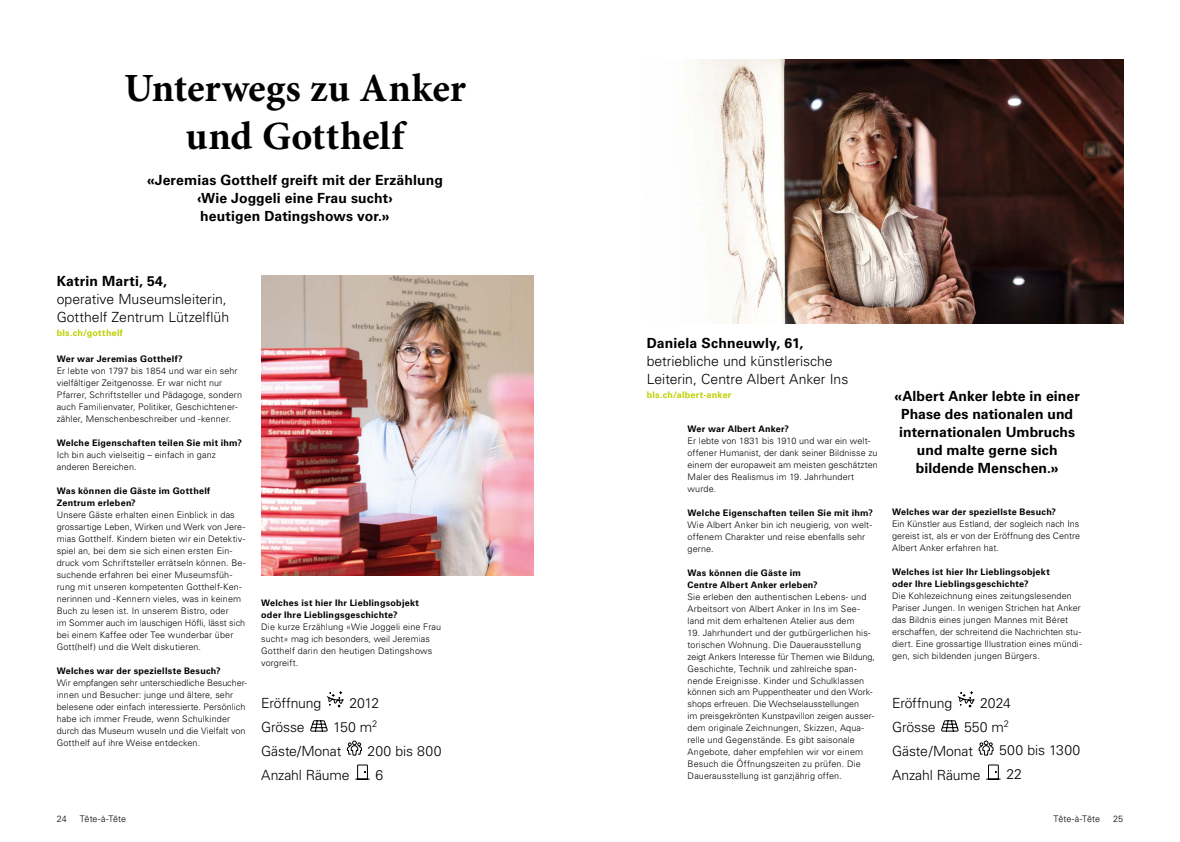
<style>
.page{position:relative;width:1180px;height:842px;background:#fff}
.page>*{position:absolute;margin:0;border:0;box-sizing:border-box;transform-origin:0 0}
.t1{font:700 40px/48px "Minion Pro";color:#000;text-align:center}
.t2{font:700 14px/18px "Univers LT Std";letter-spacing:.005em;color:#000;text-align:center}
.t3{font:300 14px/18px "Univers LT Std";letter-spacing:-.005em;color:#000}
.t4{font:300 14px "Univers LT Std";letter-spacing:.02em;color:#000}
.t5{font:300 14px "Univers LT Std";letter-spacing:.015em;color:#000}
.t6{font:300 9px/12px "Univers LT Std";letter-spacing:.01em;color:#000}
.t7{font:700 9px/12px "Univers LT Std";letter-spacing:.03em;color:#000}
.t8{font:700 9px "Univers LT Std";letter-spacing:.03em;color:#bed000}
</style>
<div class="page">
<img style="left:261px;top:276px;width:272px;height:300px">
<img style="left:697px;top:60px;width:426px;height:264px">
<svg style="left:957px;top:691px;width:18px;height:17px"></svg>
<svg style="left:941px;top:720px;width:17px;height:12px"></svg>
<svg style="left:978px;top:740px;width:16px;height:16px"></svg>
<svg style="left:986px;top:764px;width:15px;height:16px"></svg>
<svg style="left:327px;top:691px;width:17px;height:17px"></svg>
<svg style="left:310px;top:720px;width:17px;height:12px"></svg>
<svg style="left:346px;top:740px;width:16px;height:16px"></svg>
<svg style="left:355px;top:764px;width:15px;height:16px"></svg>
<h1 class="t1" style="left:124px;top:63px;width:343px">Unterwegs zu Anker und Gotthelf</h1>
<h2 class="t2" style="left:147px;top:171px;width:297px">«Jeremias Gotthelf greift mit der Erzählung ‹Wie Joggeli eine Frau sucht›<br>heutigen Datingshows vor.»</h2>
<h2 class="t2" style="left:57px;top:272px;width:112px">Katrin Marti, 54,</h2>
<h2 class="t3" style="left:57px;top:290px;width:174px">operative Museumsleiterin,<br>Gotthelf Zentrum Lützelflüh</h2>
<p class="t8" style="left:57px;top:328px;width:68px">bls.ch/gotthelf</p>
<p class="t7" style="left:57px;top:353px;width:127px">Wer war Jeremias Gotthelf?</p>
<p class="t6" style="left:57px;top:365px;width:187px">Er lebte von 1797 bis 1854 und war ein sehr vielfältiger Zeitgenosse. Er war nicht nur Pfarrer, Schriftsteller und Pädagoge, sondern auch Familienvater, Politiker, Geschichtener&shy;zähler, Menschenbeschreiber und -kenner.</p>
<p class="t7" style="left:57px;top:437px;width:187px">Welche Eigenschaften teilen Sie mit ihm?</p>
<p class="t6" style="left:57px;top:449px;width:160px">Ich bin auch vielseitig – einfach in ganz anderen Bereichen.</p>
<p class="t7" style="left:57px;top:485px;width:155px">Was können die Gäste im Gotthelf<br>Zentrum erleben?</p>
<p class="t6" style="left:57px;top:509px;width:190px">Unsere Gäste erhalten einen Einblick in das grossartige Leben, Wirken und Werk von Jere&shy;mias Gotthelf. Kindern bieten wir ein Detektiv&shy;spiel an, bei dem sie sich einen ersten Ein&shy;druck vom Schriftsteller errätseln können. Be&shy;suchende erfahren bei einer Museumsfüh&shy;rung mit unseren kompetenten Gotthelf-Ken&shy;nerinnen und -Kennern vieles, was in keinem Buch zu lesen ist. In unserem Bistro, oder<br>im Sommer auch im lauschigen Höfli, lässt sich bei einem Kaffee oder Tee wunderbar über Gott(helf) und die Welt diskutieren.</p>
<p class="t7" style="left:57px;top:665px;width:165px">Welches war der speziellste Besuch?</p>
<p class="t6" style="left:57px;top:677px;width:192px">Wir empfangen sehr unterschiedliche Besucher&shy;innen und Besucher: junge und ältere, sehr belesene oder einfach interessierte. Persönlich habe ich immer Freude, wenn Schulkinder durch das Museum wuseln und die Vielfalt von Gotthelf auf ihre Weise entdecken.</p>
<p class="t7" style="left:261px;top:597px;width:159px">Welches ist hier Ihr Lieblingsobjekt oder Ihre Lieblingsgeschichte?</p>
<p class="t6" style="left:261px;top:621px;width:181px">Die kurze Erzählung «Wie Joggeli eine Frau sucht» mag ich besonders, weil Jeremias Gotthelf darin den heutigen Datingshows vorgreift.</p>
<h2 class="t3" style="left:261px;top:694px;width:62px">Eröffnung</h2>
<h2 class="t3" style="left:349px;top:694px;width:31px">2012</h2>
<h2 class="t3" style="left:261px;top:718px;width:45px">Grösse</h2>
<h2 class="t3" style="left:261px;top:715px;width:117px;line-height:24px;text-indent:72px">150 m<sup>2<br></sup>Gäste/Monat</h2>
<h2 class="t5" style="left:367px;top:742px;width:75px">200 bis 800</h2>
<h2 class="t3" style="left:261px;top:766px;width:90px">Anzahl Räume</h2>
<h2 class="t3" style="left:375px;top:766px;width:9px">6</h2>
<h2 class="t2" style="left:646px;top:334px;width:158px">Daniela Schneuwly, 61,</h2>
<h2 class="t3" style="left:646px;top:352px;width:203px">betriebliche und künstlerische<br>Leiterin, Centre Albert Anker Ins</h2>
<p class="t8" style="left:646px;top:390px;width:86px">bls.ch/albert-anker</p>
<p class="t7" style="left:687px;top:422px;width:103px">Wer war Albert Anker?</p>
<p class="t6" style="left:687px;top:434px;width:192px">Er lebte von 1831 bis 1910 und war ein welt&shy;offener Humanist, der dank seiner Bildnisse zu einem der europaweit am meisten geschätzten Maler des Realismus im 19. Jahrhundert wurde.</p>
<p class="t7" style="left:687px;top:506px;width:187px">Welche Eigenschaften teilen Sie mit ihm?</p>
<p class="t6" style="left:687px;top:518px;width:186px">Wie Albert Anker bin ich neugierig, von welt&shy;offenem Charakter und reise ebenfalls sehr gerne.</p>
<p class="t7" style="left:687px;top:566px;width:132px">Was können die Gäste im<br>Centre Albert Anker erleben?</p>
<p class="t6" style="left:687px;top:590px;width:180px">Sie erleben den authentischen Lebens- und<br>Arbeitsort von Albert Anker in Ins im See&shy;land mit dem erhaltenen Atelier aus dem</p>
<p class="t6" style="left:687px;top:626px;width:189px">19. Jahrhundert und der gutbürgerlichen his&shy;torischen Wohnung. Die Dauerausstellung zeigt Ankers Interesse für Themen wie Bildung, Geschichte, Technik und zahlreiche span&shy;nende Ereignisse. Kinder und Schulklassen können sich am Puppentheater und den Work&shy;shops erfreuen. Die Wechselausstellungen<br>im preisgekrönten Kunstpavillon zeigen ausser&shy;dem originale Zeichnungen, Skizzen, Aqua&shy;relle und Gegenstände. Es gibt saisonale Angebote, daher empfehlen wir vor einem Besuch die Öffnungszeiten zu prüfen. Die Dauerausstellung ist ganzjährig offen.</p>
<h2 class="t2" style="left:894px;top:387px;width:187px">«Albert Anker lebte in einer<br>Phase des nationalen und internationalen Umbruchs und malte gerne sich bildende Menschen.»</h2>
<p class="t7" style="left:891px;top:506px;width:165px">Welches war der speziellste Besuch?</p>
<p class="t6" style="left:891px;top:518px;width:189px;text-align:justify">Ein Künstler aus Estland, der sogleich nach Ins gereist ist, als er von der Eröffnung des Centre Albert Anker erfahren hat.</p>
<p class="t7" style="left:891px;top:566px;width:159px">Welches ist hier Ihr Lieblingsobjekt oder Ihre Lieblingsgeschichte?</p>
<p class="t6" style="left:891px;top:590px;width:191px">Die Kohlezeichnung eines zeitungslesenden Pariser Jungen. In wenigen Strichen hat Anker das Bildnis eines jungen Mannes mit Béret erschaffen, der schreitend die Nachrichten stu&shy;diert. Eine grossartige Illustration eines mündi&shy;gen, sich bildenden jungen Bürgers.</p>
<h2 class="t3" style="left:891px;top:694px;width:62px">Eröffnung</h2>
<h2 class="t3" style="left:980px;top:694px;width:32px">2024</h2>
<h2 class="t3" style="left:891px;top:718px;width:45px">Grösse</h2>
<h2 class="t3" style="left:891px;top:715px;width:118px;line-height:24px;text-indent:72px">550 m<sup>2<br></sup>Gäste/Monat</h2>
<h2 class="t4" style="left:999px;top:741px;width:83px">500 bis 1300</h2>
<h2 class="t3" style="left:892px;top:766px;width:90px">Anzahl Räume</h2>
<h2 class="t3" style="left:1006px;top:765px;width:17px">22</h2>
<p class="t6" style="left:57px;top:813px;width:12px">24</p>
<p class="t6" style="left:80px;top:813px;width:48px">Tête-à-Tête</p>
<p class="t6" style="left:1053px;top:813px;width:48px">Tête-à-Tête</p>
<p class="t6" style="left:1112px;top:813px;width:12px">25</p>
</div>
